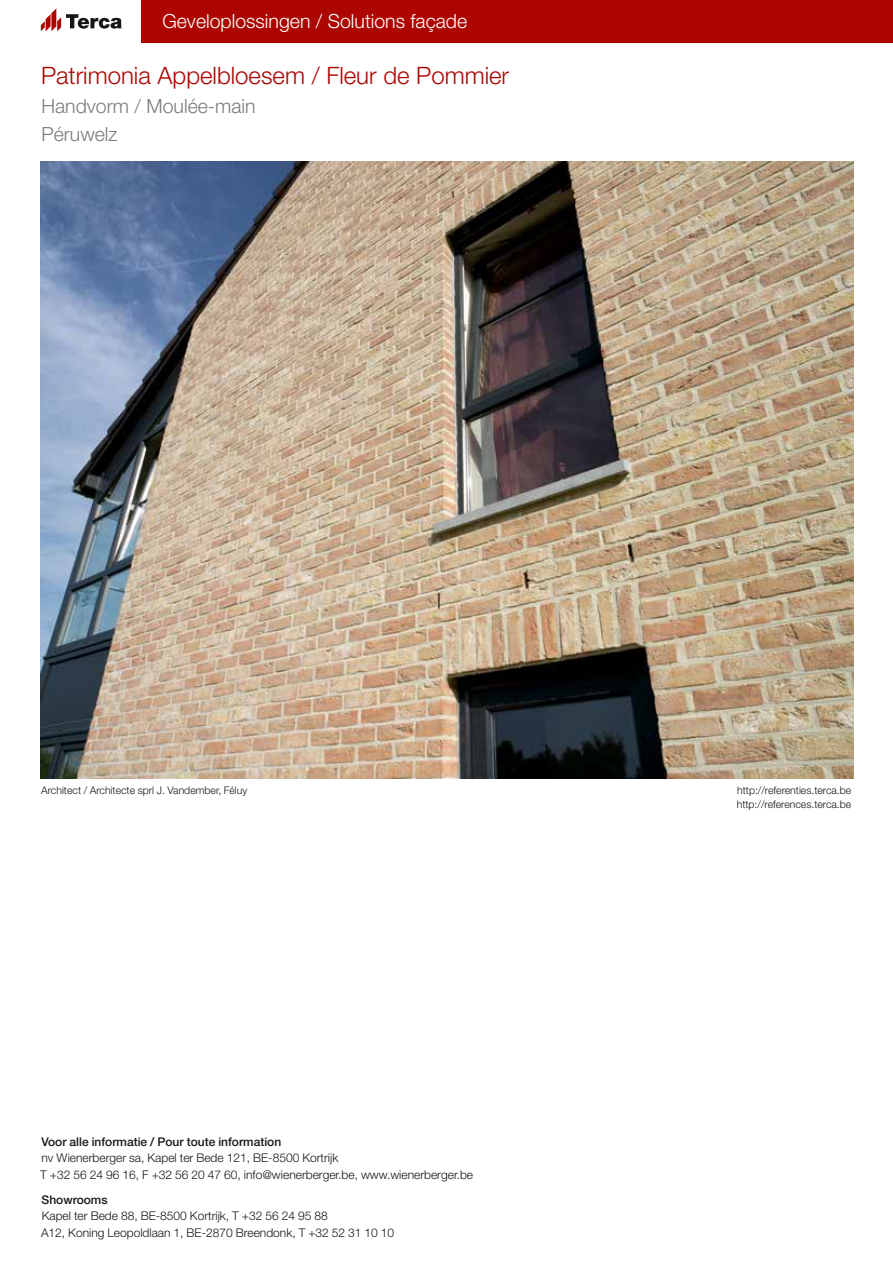
<style>
.page{position:relative;width:893px;height:1263px;background:#fff}
.page>*{position:absolute;margin:0;border:0;box-sizing:border-box;transform-origin:0 0}
.t1{font:300 24px "Helvetica Neue LT Std";color:#ad0600}
.t2{font:300 19.5px "Helvetica Neue LT Std";color:#fff}
.t3{font:300 19.5px/28.5px "Helvetica Neue LT Std";color:#7a7b7a}
.t4{font:300 12px/16.5px "Helvetica Neue LT Std";color:#181716}
.t5{font:500 12px "Helvetica Neue LT Std";color:#181716}
.t6{font:300 10.5px/13.5px "Helvetica Neue LT Std";color:#181716}
</style>
<div class="page">
<svg style="left:41px;top:8px;width:81px;height:23px"></svg>
<div style="left:142px;top:0;width:751px;height:43px;background:#ad0600"></div>
<img style="left:41px;top:162px;width:812px;height:616px">
<h2 class="t2" style="left:162px;top:9px;width:306px">Geveloplossingen / Solutions façade</h2>
<h1 class="t1" style="left:41px;top:61px;width:470px">Patrimonia Appelbloesem / Fleur de Pommier</h1>
<h2 class="t3" style="left:41px;top:91px;width:216px">Handvorm / Moulée-main<br>Péruwelz</h2>
<p class="t6" style="left:41px;top:783px;width:208px">Architect / Architecte sprl J. Vandember, Féluy</p>
<p class="t6" style="left:737px;top:783px;width:116px">http://referenties.terca.be http://references.terca.be</p>
<p class="t5" style="left:41px;top:1134px;width:241px">Voor alle informatie / Pour toute information</p>
<p class="t4" style="left:40px;top:1149px;width:434px">nv Wienerberger sa, Kapel ter Bede 121, BE-8500 Kortrijk<br>T +32 56 24 96 16, F +32 56 20 47 60, info@wienerberger.be, www.wienerberger.be</p>
<p class="t5" style="left:42px;top:1192px;width:68px">Showrooms</p>
<p class="t4" style="left:41px;top:1207px;width:355px">Kapel ter Bede 88, BE-8500 Kortrijk, T +32 56 24 95 88<br>A12, Koning Leopoldlaan 1, BE-2870 Breendonk, T +32 52 31 10 10</p>
</div>
